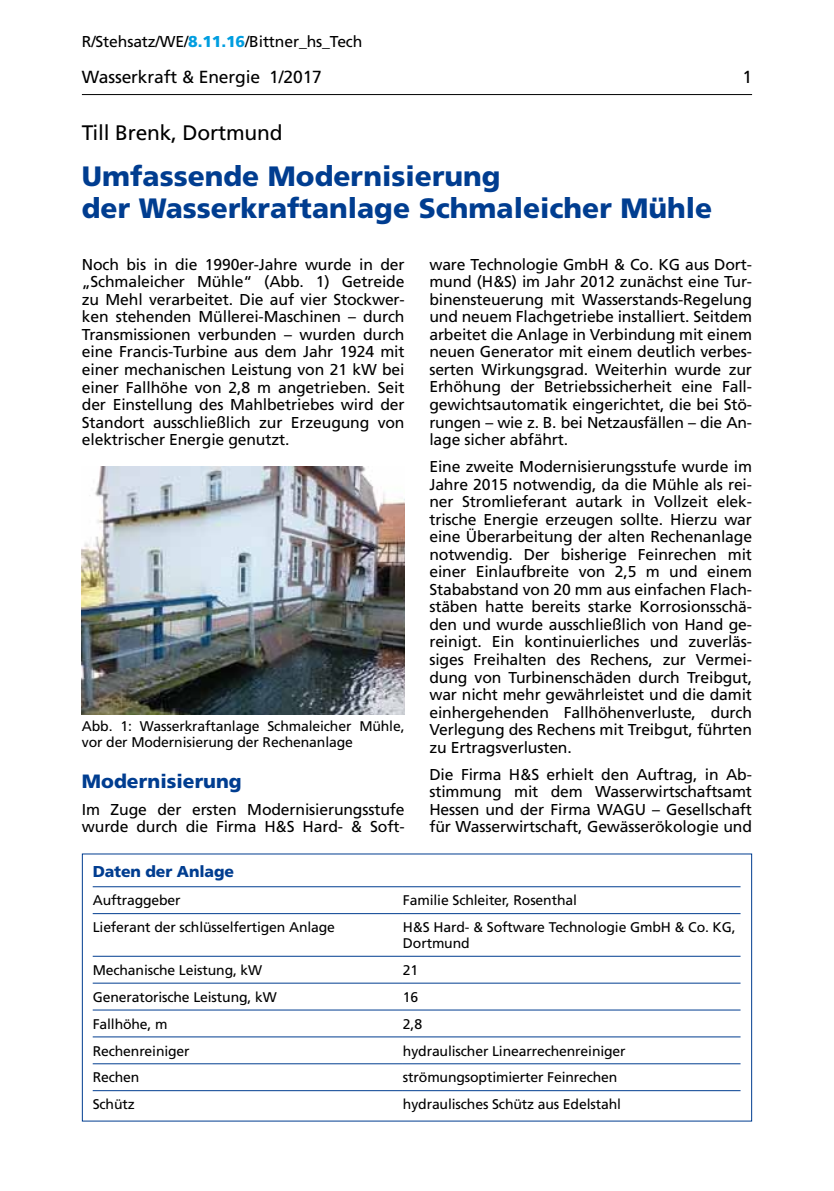
<style>
.page{position:relative;width:834px;height:1191px;background:#fff}
.page>*{position:absolute;margin:0;border:0;box-sizing:border-box;transform-origin:0 0}
.t1{font:900 28px/31.5px "Frutiger LT";color:#003d90}
.t2{font:21px "Frutiger LT";letter-spacing:-.01em;color:#000}
.t3{font:900 19.25px "Frutiger LT";color:#003d90}
.t4{font:17.5px "Frutiger LT";letter-spacing:-.01em;color:#000}
.t5{font:15.75px/17.5px "Frutiger LT";letter-spacing:-.01em;color:#000;text-align:justify}
.t6{font:900 15.75px "Frutiger LT";letter-spacing:-.01em;color:#003d90}
.t7{font:14px/15.8px "Frutiger LT";letter-spacing:-.01em;color:#000}
.s1{font-weight:900;color:#009ee0}
</style>
<div class="page">
<hr style="left:82px;top:94px;width:670px;height:1px;background:#000">
<img style="left:82px;top:466px;width:322px;height:248px">
<svg style="left:93px;top:887px;width:647px;height:205px"></svg>
<hr style="left:93px;top:886px;width:310px;height:1px;background:#003d90">
<hr style="left:403px;top:886px;width:337px;height:1px;background:#003d90">
<hr style="left:93px;top:913px;width:310px;height:1px;background:#003d90">
<hr style="left:403px;top:913px;width:337px;height:1px;background:#003d90">
<hr style="left:93px;top:955px;width:310px;height:1px;background:#003d90">
<hr style="left:403px;top:955px;width:337px;height:1px;background:#003d90">
<hr style="left:93px;top:982px;width:310px;height:1px;background:#003d90">
<hr style="left:403px;top:982px;width:337px;height:1px;background:#003d90">
<hr style="left:93px;top:1009px;width:310px;height:1px;background:#003d90">
<hr style="left:403px;top:1009px;width:337px;height:1px;background:#003d90">
<hr style="left:93px;top:1036px;width:310px;height:1px;background:#003d90">
<hr style="left:403px;top:1036px;width:337px;height:1px;background:#003d90">
<hr style="left:93px;top:1063px;width:310px;height:1px;background:#003d90">
<hr style="left:403px;top:1063px;width:337px;height:1px;background:#003d90">
<hr style="left:93px;top:1090px;width:310px;height:1px;background:#003d90">
<hr style="left:403px;top:1090px;width:337px;height:1px;background:#003d90">
<p class="t5" style="left:82px;top:33px;width:282px">R/Stehsatz/WE/<span class="s1">8.11.16</span>/Bittner_hs_Tech</p>
<p class="t4" style="left:82px;top:66px;width:241px">Wasserkraft &amp; Energie 1/2017</p>
<p class="t4" style="left:742px;top:66px;width:11px">1</p>
<h2 class="t2" style="left:82px;top:120px;width:202px">Till Brenk, Dortmund</h2>
<h1 class="t1" style="left:82px;top:161px;width:631px">Umfassende Modernisierung<br>der Wasserkraftanlage Schmaleicher Mühle</h1>
<p class="t5" style="left:82px;top:256px;width:324px">Noch bis in die 1990er-Jahre wurde in der „Schmaleicher Mühle“ (Abb. 1) Getreide zu Mehl verarbeitet. Die auf vier Stockwer&shy;ken stehenden Müllerei-Maschinen – durch Transmissionen verbunden – wurden durch eine Francis-Turbine aus dem Jahr 1924 mit einer mechanischen Leistung von 21 kW bei einer Fallhöhe von 2,8 m angetrieben. Seit der Einstellung des Mahlbetriebes wird der Standort ausschließlich zur Erzeugung von elektrischer Energie genutzt.</p>
<p class="t5" style="left:429px;top:256px;width:324px">ware Technologie GmbH &amp; Co. KG aus Dort&shy;mund (H&amp;S) im Jahr 2012 zunächst eine Tur&shy;binensteuerung mit Wasserstands-Regelung und neuem Flachgetriebe installiert. Seitdem arbeitet die Anlage in Verbindung mit einem neuen Generator mit einem deutlich verbes&shy;serten Wirkungsgrad. Weiterhin wurde zur Erhöhung der Betriebssicherheit eine Fall&shy;gewichtsautomatik eingerichtet, die bei Stö&shy;rungen – wie z. B. bei Netzausfällen – die An&shy;lage sicher abfährt.</p>
<p class="t5" style="left:429px;top:458px;width:324px">Eine zweite Modernisierungsstufe wurde im Jahre 2015 notwendig, da die Mühle als rei&shy;ner Stromlieferant autark in Vollzeit elek&shy;trische Energie erzeugen sollte. Hierzu war eine Überarbeitung der alten Rechenanlage notwendig. Der bisherige Feinrechen mit einer Einlaufbreite von 2,5 m und einem Stababstand von 20 mm aus einfachen Flach&shy;stäben hatte bereits starke Korrosionsschä&shy;den und wurde ausschließlich von Hand ge&shy;reinigt. Ein kontinuierliches und zuverläs&shy;siges Freihalten des Rechens, zur Vermei&shy;dung von Turbinenschäden durch Treibgut, war nicht mehr gewährleistet und die damit einhergehenden Fallhöhenverluste, durch Verlegung des Rechens mit Treibgut, führten zu Ertragsverlusten.</p>
<p class="t5" style="left:429px;top:766px;width:324px">Die Firma H&amp;S erhielt den Auftrag, in Ab&shy;stimmung mit dem Wasserwirtschaftsamt Hessen und der Firma WAGU – Gesellschaft für Wasserwirtschaft, Gewässerökologie und</p>
<p class="t7" style="left:82px;top:718px;width:324px">Abb. 1: Wasserkraftanlage Schmaleicher Mühle, vor der Modernisierung der Rechenanlage</p>
<p class="t3" style="left:82px;top:769px;width:161px">Modernisierung</p>
<p class="t5" style="left:82px;top:801px;width:324px">Im Zuge der ersten Modernisierungsstufe wurde durch die Firma H&amp;S Hard- &amp; Soft-</p>
<p class="t6" style="left:93px;top:861px;width:143px">Daten der Anlage</p>
<p class="t7" style="left:93px;top:892px;width:89px">Auftraggeber</p>
<p class="t7" style="left:403px;top:892px;width:175px">Familie Schleiter, Rosenthal</p>
<p class="t7" style="left:93px;top:919px;width:244px">Lieferant der schlüsselfertigen Anlage</p>
<p class="t7" style="left:403px;top:919px;width:334px">H&amp;S Hard- &amp; Software Technologie GmbH &amp; Co. KG,<br>Dortmund</p>
<p class="t7" style="left:93px;top:962px;width:171px">Mechanische Leistung, kW</p>
<p class="t7" style="left:403px;top:962px;width:17px">21</p>
<p class="t7" style="left:93px;top:989px;width:185px">Generatorische Leistung, kW</p>
<p class="t7" style="left:403px;top:989px;width:17px">16</p>
<p class="t7" style="left:93px;top:1016px;width:76px">Fallhöhe, m</p>
<p class="t7" style="left:403px;top:1016px;width:21px">2,8</p>
<p class="t7" style="left:93px;top:1043px;width:98px">Rechenreiniger</p>
<p class="t7" style="left:403px;top:1043px;width:224px">hydraulischer Linearrechenreiniger</p>
<p class="t7" style="left:93px;top:1069px;width:48px">Rechen</p>
<p class="t7" style="left:403px;top:1069px;width:216px">strömungsoptimierter Feinrechen</p>
<p class="t7" style="left:93px;top:1096px;width:44px">Schütz</p>
<p class="t7" style="left:403px;top:1096px;width:219px">hydraulisches Schütz aus Edelstahl</p>
</div>
